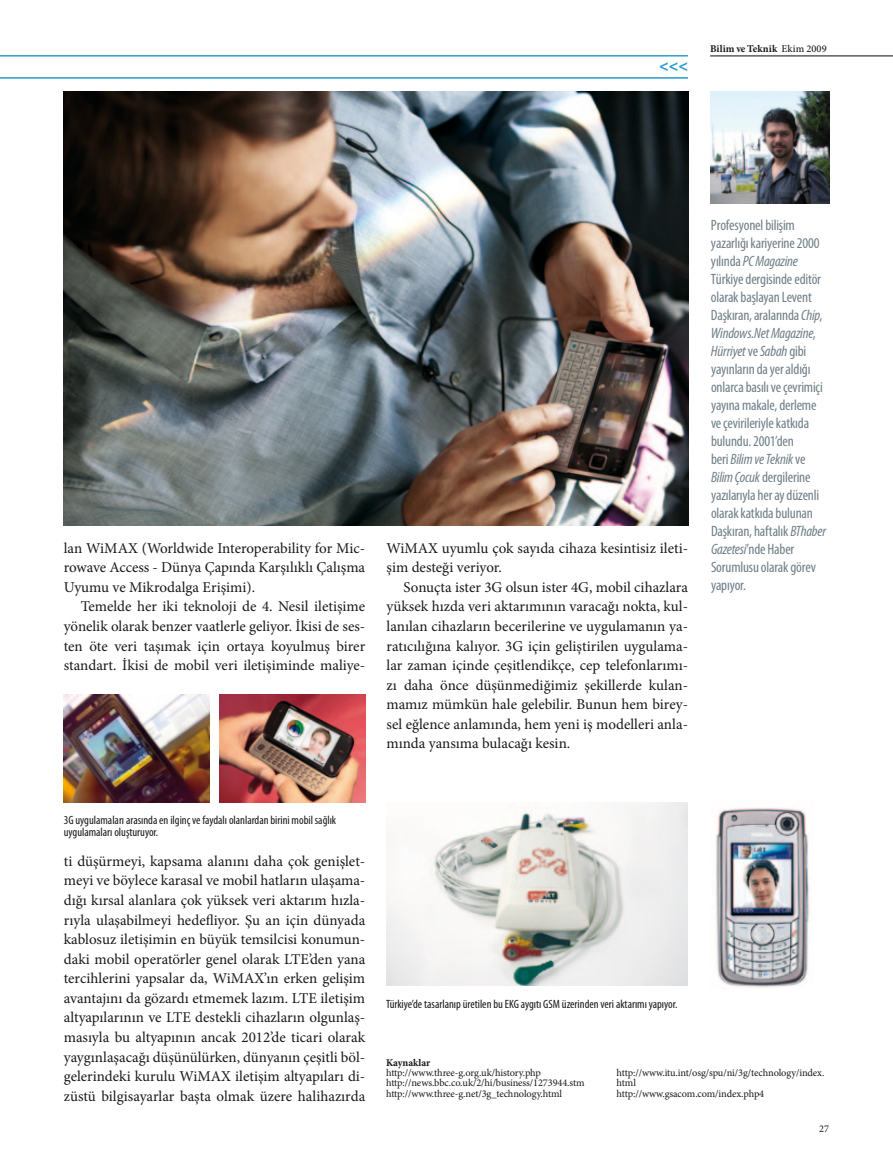
<style>
.page{position:relative;width:893px;height:1170px;background:#fff}
.page>*{position:absolute;margin:0;border:0;box-sizing:border-box;transform-origin:0 0}
.t1{font:700 16.2px "Myriad Pro";color:#2699d1}
.t2{font:15px/19.5px "Minion Pro";color:#1a171c;text-align:justify}
.t3{font:condensed 15px/18px "Myriad Pro";letter-spacing:-.01em;color:#707f87}
.t4{font:condensed 12px/12px "Myriad Pro";color:#1a171c}
.t5{font:10.35px/10.4px "Minion Pro";letter-spacing:-.01em;color:#1a171c}
.t6{font:700 10.35px "Minion Pro";letter-spacing:-.005em;color:#1a171c}
.s1{font-weight:500}
.s2{font-style:italic}
</style>
<div class="page">
<hr style="left:0;top:78px;width:688px;height:1px;background:#2699d1">
<hr style="left:0;top:56px;width:688px;height:1px;background:#2699d1">
<hr style="left:710px;top:56px;width:183px;height:1px;background:#070c12">
<img style="left:220px;top:694px;width:145px;height:108px">
<img style="left:64px;top:694px;width:145px;height:108px">
<img style="left:64px;top:91px;width:624px;height:434px">
<img style="left:386px;top:802px;width:302px;height:183px">
<img style="left:715px;top:807px;width:95px;height:181px">
<img style="left:710px;top:91px;width:119px;height:113px">
<p class="t1" style="left:659px;top:55px;width:30px">&lt;&lt;&lt;</p>
<p class="t6" style="left:710px;top:41px;width:118px">Bilim ve Teknik <span class="s1">Ekim 2009</span></p>
<p class="t2" style="left:64px;top:538px;width:303px">lan WiMAX (Worldwide Interoperability for Mic&shy;rowave Access - Dünya Çapında Karşılıklı Çalışma Uyumu ve Mikrodalga Erişimi).</p>
<p class="t2" style="left:64px;top:597px;width:303px;text-indent:17px">Temelde her iki teknoloji de 4. Nesil iletişime yönelik olarak benzer vaatlerle geliyor. İkisi de ses&shy;ten öte veri taşımak için ortaya koyulmuş birer standart. İkisi de mobil veri iletişiminde maliye-</p>
<p class="t2" style="left:387px;top:538px;width:303px">WiMAX uyumlu çok sayıda cihaza kesintisiz ileti&shy;şim desteği veriyor.</p>
<p class="t2" style="left:387px;top:577px;width:303px;text-indent:17px">Sonuçta ister 3G olsun ister 4G, mobil cihazlara yüksek hızda veri aktarımının varacağı nokta, kul&shy;lanılan cihazların becerilerine ve uygulamanın ya&shy;ratıcılığına kalıyor. 3G için geliştirilen uygulama&shy;lar zaman içinde çeşitlendikçe, cep telefonlarımı&shy;zı daha önce düşünmediğimiz şekillerde kulan&shy;mamız mümkün hale gelebilir. Bunun hem birey&shy;sel eğlence anlamında, hem yeni iş modelleri anla&shy;mında yansıma bulacağı kesin.</p>
<p class="t3" style="left:711px;top:215px;width:117px">Profesyonel bilişim yazarlığı kariyerine 2000 yılında <span class="s2">PC Magazine<br></span>Türkiye dergisinde editör olarak başlayan Levent<br>Daşkıran, aralarında <span class="s2">Chip</span>,<br><span class="s2">Windows.Net Magazine</span>,<br><span class="s2">Hürriyet</span> ve <span class="s2">Sabah</span> gibi yayınların da yer aldığı onlarca basılı ve çevrimiçi yayına makale, derleme ve çevirileriyle katkıda bulundu. 2001’den<br>beri <span class="s2">Bilim ve Teknik</span> ve<br><span class="s2">Bilim Çocuk</span> dergilerine yazılarıyla her ay düzenli olarak katkıda bulunan<br>Daşkıran, haftalık <span class="s2">BThaber<br>Gazetesi</span>’nde Haber<br>Sorumlusu olarak görev yapıyor.</p>
<p class="t4" style="left:64px;top:813px;width:274px">3G uygulamaları arasında en ilginç ve faydalı olanlardan birini mobil sağlık uygulamaları oluşturuyor.</p>
<p class="t2" style="left:64px;top:851px;width:303px">ti düşürmeyi, kapsama alanını daha çok genişlet&shy;meyi ve böylece karasal ve mobil hatların ulaşama&shy;dığı kırsal alanlara çok yüksek veri aktarım hızla&shy;rıyla ulaşabilmeyi hedefliyor. Şu an için dünyada kablosuz iletişimin en büyük temsilcisi konumun&shy;daki mobil operatörler genel olarak LTE’den yana tercihlerini yapsalar da, WiMAX’ın erken gelişim avantajını da gözardı etmemek lazım. LTE iletişim altyapılarının ve LTE destekli cihazların olgunlaş&shy;masıyla bu altyapının ancak 2012’de ticari olarak yaygınlaşacağı düşünülürken, dünyanın çeşitli böl&shy;gelerindeki kurulu WiMAX iletişim altyapıları di&shy;züstü bilgisayarlar başta olmak üzere halihazırda</p>
<p class="t4" style="left:386px;top:997px;width:293px">Türkiye’de tasarlanıp üretilen bu EKG aygıtı GSM üzerinden veri aktarımı yapıyor.</p>
<p class="t6" style="left:386px;top:1054px;width:46px">Kaynaklar</p>
<p class="t5" style="left:386px;top:1067px;width:200px">http://www.three-g.org.uk/history.php http://news.bbc.co.uk/2/hi/business/1273944.stm http://www.three-g.net/3g_technology.html</p>
<p class="t5" style="left:617px;top:1067px;width:209px">http://www.itu.int/osg/spu/ni/3g/technology/index. html<br>http://www.gsacom.com/index.php4</p>
<p class="t5" style="left:819px;top:1123px;width:11px">27</p>
</div>
